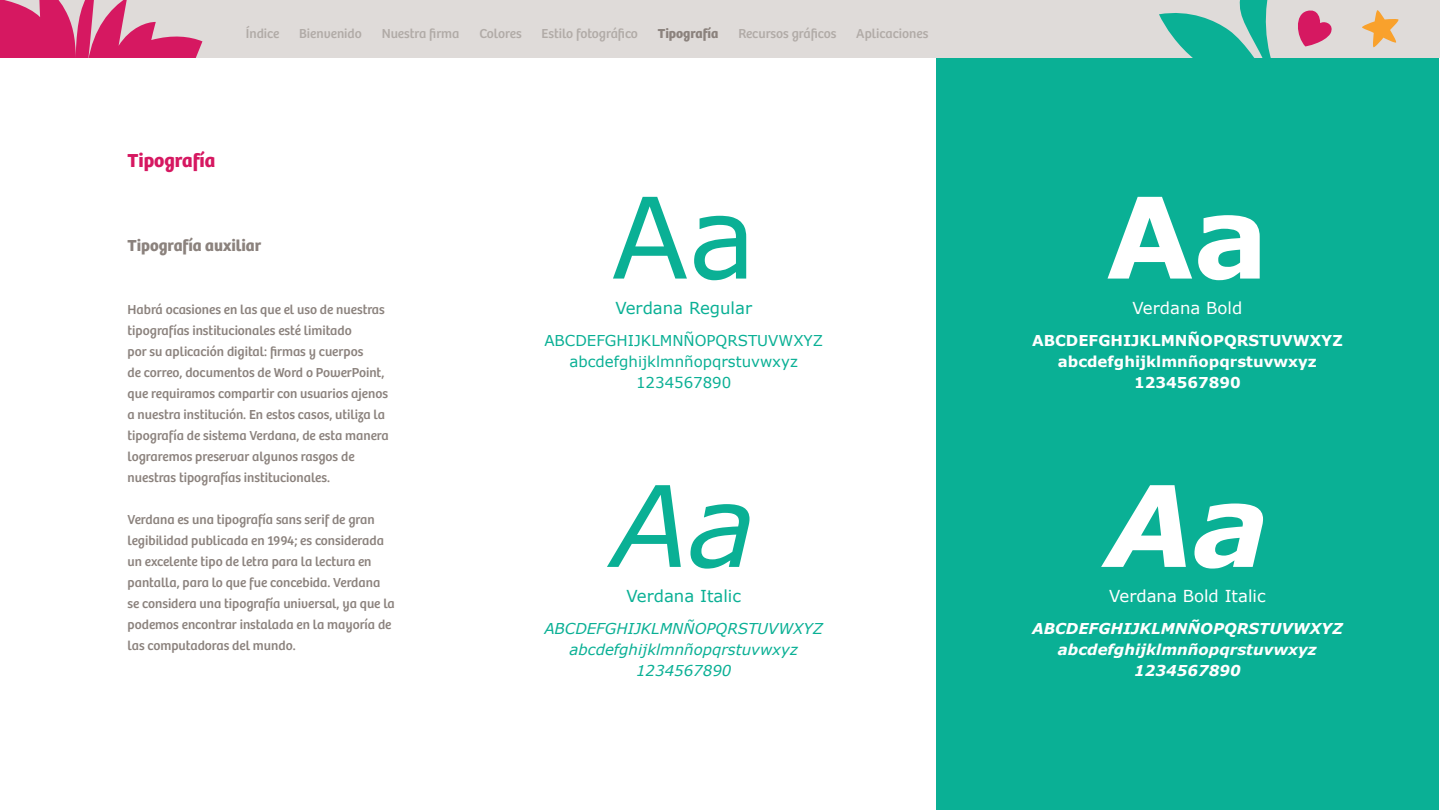
<style>
.page{position:relative;width:1440px;height:810px;background:#fff}
.page>*{position:absolute;margin:0;border:0;box-sizing:border-box;transform-origin:0 0}
.t1{font:700 112.43px "Verdana";color:#fff}
.t2{font:italic 700 112.43px "Verdana";color:#fff}
.t3{font:112.43px "Verdana";color:#0ab095}
.t4{font:italic 112.43px "Verdana";color:#0ab095}
.t5{font:700 19.5px "Bree";color:#d61861}
.t6{font:16.5px "Verdana";color:#fff}
.t7{font:16.5px "Verdana";color:#0ab095}
.t8{font:700 16.5px "Bree";color:#8b827d}
.t9{font:700 15px/21px "Verdana";color:#fff;text-align:center}
.t10{font:italic 700 15px/21px "Verdana";color:#fff;text-align:center}
.t11{font:15px/21px "Verdana";color:#0ab095;text-align:center}
.t12{font:italic 15px/21px "Verdana";color:#0ab095;text-align:center}
.t13{font:13.5px/21px "Bree";color:#8b827d}
.t14{font:13.5px "Bree";color:#b1aba7}
.t15{font:700 13.5px "Bree";color:#8b827d}
</style>
<div class="page">
<div style="left:0;top:0;width:1440px;height:57px;background:#dfdbd9"></div>
<svg style="left:0;top:0;width:202px;height:57px"></svg>
<svg style="left:1159px;top:0;width:173px;height:57px"></svg>
<svg style="left:1362px;top:10px;width:37px;height:38px"></svg>
<div style="left:936px;top:58px;width:503px;height:752px;background:#0ab095"></div>
<p class="t14" style="left:246px;top:26px;width:35px">Índice</p>
<p class="t14" style="left:299px;top:26px;width:64px">Bienvenido</p>
<p class="t14" style="left:382px;top:26px;width:79px">Nuestra firma</p>
<p class="t14" style="left:479px;top:26px;width:44px">Colores</p>
<p class="t14" style="left:542px;top:26px;width:98px">Estilo fotográfico</p>
<p class="t15" style="left:658px;top:26px;width:62px">Tipografía</p>
<p class="t14" style="left:738px;top:26px;width:100px">Recursos gráficos</p>
<p class="t14" style="left:856px;top:26px;width:74px">Aplicaciones</p>
<h2 class="t5" style="left:128px;top:149px;width:89px">Tipografía</h2>
<p class="t8" style="left:128px;top:236px;width:135px">Tipografía auxiliar</p>
<p class="t13" style="left:128px;top:299px;width:263px">Habrá ocasiones en las que el uso de nuestras tipografías institucionales esté limitado<br>por su aplicación digital: firmas y cuerpos<br>de correo, documentos de Word o PowerPoint, que requiramos compartir con usuarios ajenos a nuestra institución. En estos casos, utiliza la tipografía de sistema Verdana, de esta manera lograremos preservar algunos rasgos de nuestras tipografías institucionales.</p>
<p class="t13" style="left:128px;top:509px;width:269px">Verdana es una tipografía sans serif de gran legibilidad publicada en 1994; es considerada un excelente tipo de letra para la lectura en pantalla, para lo que fue concebida. Verdana se considera una tipografía universal, ya que la podemos encontrar instalada en la mayoría de las computadoras del mundo.</p>
<h1 class="t3" style="left:612px;top:160px;width:146px">Aa</h1>
<p class="t7" style="left:615px;top:297px;width:138px">Verdana Regular</p>
<p class="t11" style="left:544px;top:330px;width:280px">ABCDEFGHIJKLMNÑOPQRSTUVWXYZ abcdefghijklmnñopqrstuvwxyz<br>1234567890</p>
<h1 class="t4" style="left:612px;top:454px;width:146px">Aa</h1>
<p class="t7" style="left:626px;top:585px;width:116px">Verdana Italic</p>
<p class="t12" style="left:544px;top:618px;width:280px">ABCDEFGHIJKLMNÑOPQRSTUVWXYZ abcdefghijklmnñopqrstuvwxyz<br>1234567890</p>
<h1 class="t1" style="left:1106px;top:165px;width:164px">Aa</h1>
<p class="t6" style="left:1133px;top:297px;width:111px">Verdana Bold</p>
<p class="t9" style="left:1032px;top:330px;width:312px">ABCDEFGHIJKLMNÑOPQRSTUVWXYZ abcdefghijklmnñopqrstuvwxyz<br>1234567890</p>
<h1 class="t2" style="left:1106px;top:453px;width:164px">Aa</h1>
<p class="t6" style="left:1109px;top:585px;width:158px">Verdana Bold Italic</p>
<p class="t10" style="left:1032px;top:618px;width:312px">ABCDEFGHIJKLMNÑOPQRSTUVWXYZ abcdefghijklmnñopqrstuvwxyz<br>1234567890</p>
</div>
